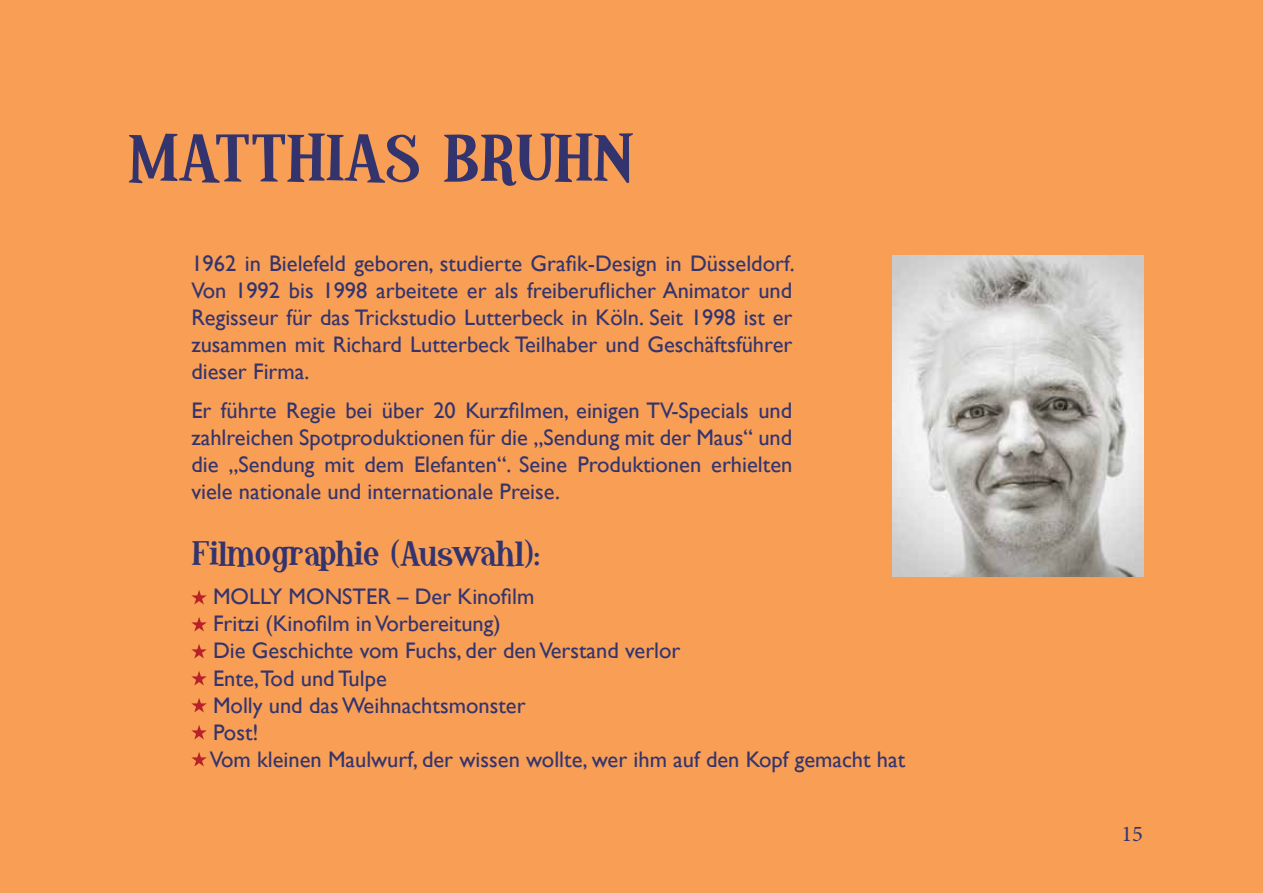
<style>
.page{position:relative;width:1263px;height:893px;background:#f89e55}
.page>*{position:absolute;margin:0;border:0;box-sizing:border-box;transform-origin:0 0}
.t1{font:58.5px "Hopeless Heart";color:#33346e}
.t2{font:30px "Hopeless Heart";letter-spacing:-.02em;color:#33346e}
.t3{font:22.5px/27px "Gill Sans";color:#33346e;text-align:justify}
.t4{font:22.5px "Minion Pro";color:#33346e}
</style>
<div class="page">
<svg style="left:191px;top:590px;width:16px;height:14px"></svg>
<svg style="left:191px;top:617px;width:16px;height:14px"></svg>
<svg style="left:191px;top:644px;width:16px;height:14px"></svg>
<svg style="left:191px;top:671px;width:16px;height:14px"></svg>
<svg style="left:191px;top:698px;width:16px;height:14px"></svg>
<svg style="left:191px;top:725px;width:16px;height:14px"></svg>
<svg style="left:191px;top:752px;width:16px;height:14px"></svg>
<img style="left:893px;top:255px;width:251px;height:321px">
<h1 class="t1" style="left:128px;top:119px;width:506px">MATTHIAS BRUHN</h1>
<p class="t3" style="left:191px;top:249px;width:605px">1962 in Bielefeld geboren, studierte Grafik-Design in Düsseldorf.<br>Von 1992 bis 1998 arbeitete er als freiberuflicher Animator und Regisseur für das Trickstudio Lutterbeck in Köln. Seit 1998 ist er zusammen mit Richard Lutterbeck Teilhaber und Geschäftsführer dieser Firma.</p>
<p class="t3" style="left:191px;top:397px;width:602px">Er führte Regie bei über 20 Kurzfilmen, einigen TV-Specials und zahlreichen Spotproduktionen für die „Sendung mit der Maus“ und die „Sendung mit dem Elefanten“. Seine Produktionen erhielten viele nationale und internationale Preise.</p>
<h2 class="t2" style="left:191px;top:533px;width:350px">Filmographie (Auswahl):</h2>
<p class="t3" style="left:210px;top:583px;width:697px;text-align:left">MOLLY MONSTER – Der Kinofilm<br>Fritzi (Kinofilm in Vorbereitung)<br>Die Geschichte vom Fuchs, der den Verstand verlor<br>Ente,Tod und Tulpe<br>Molly und das Weihnachtsmonster<br>Post!<br>Vom kleinen Maulwurf, der wissen wollte, wer ihm auf den Kopf gemacht hat</p>
<p class="t4" style="left:1121px;top:819px;width:23px">15</p>
</div>
